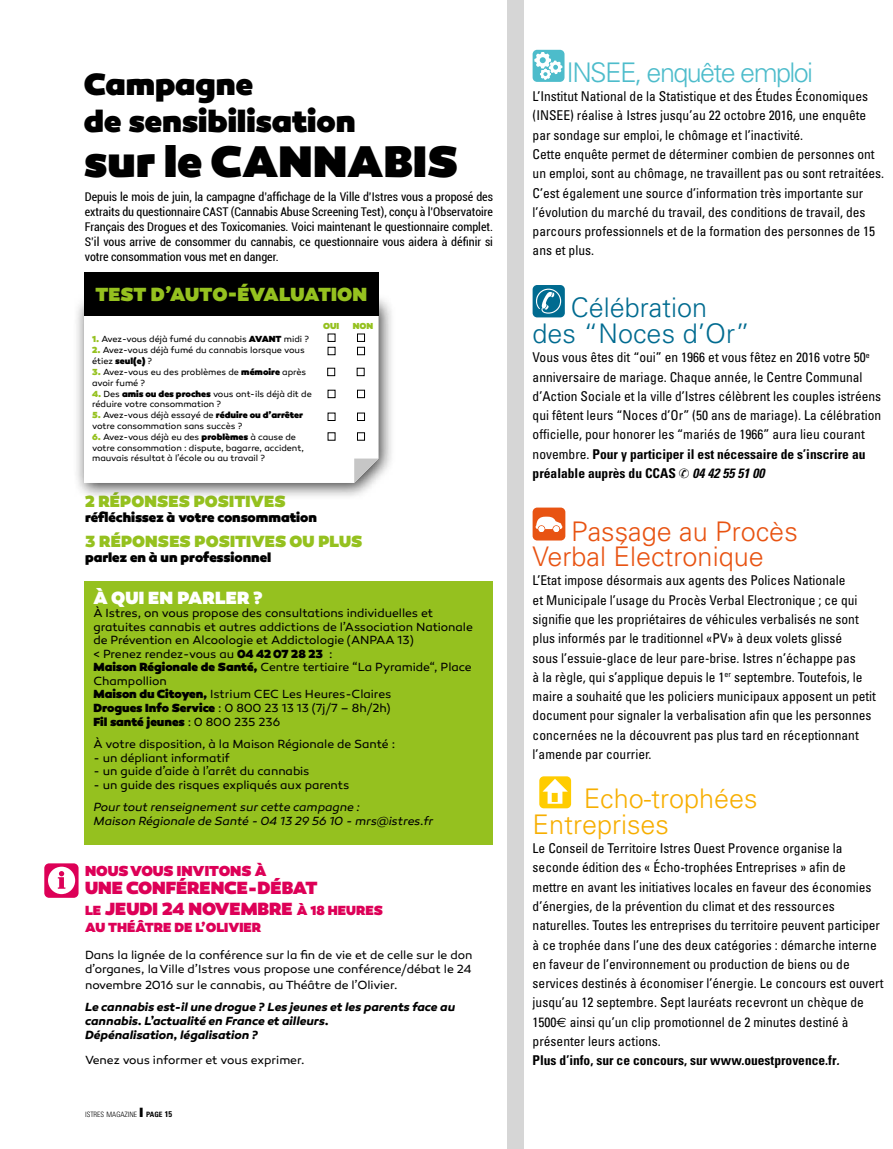
<style>
.page{position:relative;width:893px;height:1149px;background:#fff}
.page>*{position:absolute;margin:0;border:0;box-sizing:border-box;transform-origin:0 0}
.t1{font:900 45px "Canaro";letter-spacing:.01em;color:#000}
.t2{font:900 31.5px/36.8px "Canaro";color:#000}
.t3{font:300 27px/25.5px "Univers";color:#e85312}
.t4{font:300 27px/25.5px "Univers";color:#006b90;text-align:center}
.t5{font:300 27px/25.5px "Univers";color:#f7ae00}
.t6{font:300 27px "Univers";letter-spacing:-.06em;color:#4dbccb}
.t7{font:900 19.35px "Canaro";color:#95c11f}
.t8{font:900 18px/21px "Canaro";color:#dd0057}
.t9{font:900 18px "Canaro";letter-spacing:.01em;color:#fff}
.t10{font:900 16.5px "Canaro";letter-spacing:.01em;color:#95c11f}
.t11{font:900 14.7px "Canaro";color:#dd0057}
.t12{font:condensed 13.5px/19.2px "Univers";color:#000}
.t13{font:900 13.5px "Canaro";color:#000}
.t14{font:900 13.5px "Canaro";color:#dd0057}
.t15{font:12px/13.5px "Canaro";letter-spacing:-.005em;color:#000}
.t16{font:condensed 12px/15px "Roboto";color:#000;text-align:justify}
.t17{font:italic 700 12px/14.4px "Canaro";letter-spacing:-.005em;color:#000}
.t18{font:italic 12px/13.5px "Canaro";letter-spacing:-.005em;color:#000}
.t19{font:9px/10.8px "Canaro";letter-spacing:-.005em;color:#000}
.t20{font:900 8.85px "Canaro";color:#95c11f}
.t21{font:300 condensed 7.35px "Univers";color:#000}
.s1{font-weight:900;color:#95c11f}
.s2{font-weight:900}
.s3{font-size:13.5px}
.s4{font-weight:700}
.s5{font-weight:700;font-size:8.25px}
.s6{font-weight:700;font-style:italic}
.s7{font-family:"Euro Sans";font-stretch:normal}
</style>
<div class="page">
<div style="left:507px;top:0;width:17px;height:1148px;background:#d6d6d6"></div>
<div style="left:533px;top:50px;width:31px;height:32px;background:#4dbccb;border-radius:4px"></div>
<svg style="left:534px;top:52px;width:28px;height:28px"></svg>
<div style="left:533px;top:285px;width:32px;height:32px;background:#006b90;border-radius:5px"></div>
<svg style="left:536px;top:288px;width:25px;height:25px"></svg>
<div style="left:533px;top:507px;width:32px;height:33px;background:#e85312;border-radius:5px"></div>
<svg style="left:536px;top:516px;width:26px;height:16px"></svg>
<div style="left:539px;top:776px;width:32px;height:32px;background:#fc0;border-radius:4px"></div>
<svg style="left:542px;top:779px;width:26px;height:24px"></svg>
<div style="left:73px;top:292px;width:323px;height:208px;background:#000;opacity:.75"></div>
<svg style="left:84px;top:315px;width:295px;height:168px"></svg>
<div style="left:84px;top:272px;width:295px;height:43px;background:#000"></div>
<div style="left:328px;top:333px;width:7px;height:9px;border:1px solid #000"></div>
<div style="left:328px;top:347px;width:7px;height:8px;border:1px solid #000"></div>
<div style="left:327px;top:367px;width:8px;height:9px;border:1px solid #000"></div>
<div style="left:328px;top:389px;width:7px;height:9px;border:1px solid #000"></div>
<div style="left:328px;top:412px;width:7px;height:9px;border:1px solid #000"></div>
<div style="left:357px;top:333px;width:8px;height:9px;border:1px solid #000"></div>
<div style="left:357px;top:347px;width:8px;height:8px;border:1px solid #000"></div>
<div style="left:357px;top:367px;width:8px;height:9px;border:1px solid #000"></div>
<div style="left:357px;top:389px;width:8px;height:9px;border:1px solid #000"></div>
<div style="left:357px;top:412px;width:8px;height:9px;border:1px solid #000"></div>
<div style="left:357px;top:432px;width:8px;height:8px;border:1px solid #000"></div>
<svg style="left:354px;top:458px;width:25px;height:25px"></svg>
<div style="left:85px;top:580px;width:408px;height:263px;background:#95c11f"></div>
<div style="left:44px;top:863px;width:35px;height:34px;background:#dd0057;border-radius:5px"></div>
<div style="left:48px;top:866px;width:27px;height:27px;background:#fff;border-radius:50%"></div>
<svg style="left:58px;top:871px;width:7px;height:17px"></svg>
<h2 class="t2" style="left:84px;top:66px;width:273px">Campagne<br>de sensibilisation</h2>
<h1 class="t1" style="left:84px;top:132px;width:376px">sur le CANNABIS</h1>
<p class="t16" style="left:85px;top:188px;width:410px">Depuis le mois de juin, la campagne d’affichage de la Ville d’Istres vous a proposé des extraits du questionnaire CAST (Cannabis Abuse Screening Test), conçu à l’Observatoire Français des Drogues et des Toxicomanies. Voici maintenant le questionnaire complet.<br>S’il vous arrive de consommer du cannabis, ce questionnaire vous aidera à définir si votre consommation vous met en danger.</p>
<h3 class="t7" style="left:96px;top:282px;width:273px">TEST D’AUTO-ÉVALUATION</h3>
<p class="t19" style="left:92px;top:334px;width:218px"><span class="s1">1.</span> Avez-vous déjà fumé du cannabis <span class="s2">AVANT</span> midi ?</p>
<p class="t19" style="left:92px;top:345px;width:214px"><span class="s1">2.</span> Avez-vous déjà fumé du cannabis lorsque vous étiez <span class="s2">seul(e)</span> ?</p>
<p class="t19" style="left:92px;top:366px;width:216px"><span class="s1">3.</span> Avez-vous eu des problèmes de <span class="s2">mémoire</span> après avoir fumé ?</p>
<p class="t19" style="left:92px;top:388px;width:221px"><span class="s1">4.</span> Des <span class="s2">amis ou des proches</span> vous ont-ils déjà dit de réduire votre consommation ?</p>
<p class="t19" style="left:92px;top:409px;width:212px"><span class="s1">5.</span> Avez-vous déjà essayé de <span class="s2">réduire ou d’arrêter </span>votre consommation sans succès ?</p>
<p class="t19" style="left:92px;top:431px;width:213px"><span class="s1">6.</span> Avez-vous déjà eu des <span class="s2">problèmes</span> à cause de votre consommation : dispute, bagarre, accident, mauvais résultat à l’école ou au travail ?</p>
<p class="t20" style="left:323px;top:320px;width:18px">OUI</p>
<p class="t20" style="left:353px;top:320px;width:22px">NON</p>
<p class="t10" style="left:85px;top:490px;width:202px">2 RÉPONSES POSITIVES</p>
<p class="t13" style="left:85px;top:508px;width:233px">réfléchissez à votre consommation</p>
<p class="t10" style="left:85px;top:530px;width:279px">3 RÉPONSES POSITIVES OU PLUS</p>
<p class="t13" style="left:85px;top:548px;width:188px">parlez en à un professionnel</p>
<h3 class="t9" style="left:94px;top:585px;width:171px">À QUI EN PARLER ?</h3>
<p class="t15" style="left:93px;top:606px;width:381px">À Istres, on vous propose des consultations individuelles et gratuites cannabis et autres addictions de l’Association Nationale de Prévention en Alcoologie et Addictologie (ANPAA 13)<br>&lt; Prenez rendez-vous au <span class="s2">04 42 07 28 23</span> :<br><span class="s2">Maison Régionale de Santé,</span> Centre tertiaire “La Pyramide“, Place Champollion<br><span class="s2">Maison du Citoyen,</span> Istrium CEC Les Heures-Claires<br><span class="s2">Drogues Info Service</span> : 0 800 23 13 13 (7j/7 – 8h/2h)<br><span class="s2">Fil santé jeunes</span> : 0 800 235 236</p>
<p class="t15" style="left:93px;top:737px;width:303px">À votre disposition, à la Maison Régionale de Santé :</p>
<p class="t15" style="left:93px;top:750px;width:138px">- un dépliant informatif</p>
<p class="t15" style="left:93px;top:764px;width:218px">- un guide d’aide à l’arrêt du cannabis</p>
<p class="t15" style="left:93px;top:777px;width:257px">- un guide des risques expliqués aux parents</p>
<p class="t18" style="left:93px;top:800px;width:341px">Pour tout renseignement sur cette campagne :<br>Maison Régionale de Santé - 04 13 29 56 10 - mrs@istres.fr</p>
<p class="t11" style="left:85px;top:861px;width:183px">NOUS VOUS INVITONS À</p>
<h3 class="t8" style="left:85px;top:877px;width:299px">UNE CONFÉRENCE-DÉBAT<br><span class="s3">LE</span> JEUDI 24 NOVEMBRE <span class="s3">À 18 HEURES</span></h3>
<p class="t14" style="left:85px;top:918px;width:178px">AU THÉÂTRE DE L’OLIVIER</p>
<p class="t15" style="left:85px;top:947px;width:389px">Dans la lignée de la conférence sur la fin de vie et de celle sur le don d’organes, la Ville d’Istres vous propose une conférence/débat le 24</p>
<p class="t15" style="left:85px;top:977px;width:314px">novembre 2016 sur le cannabis, au Théâtre de l’Olivier.</p>
<p class="t17" style="left:85px;top:998px;width:372px">Le cannabis est-il une drogue ? Les jeunes et les parents face au cannabis. L’actualité en France et ailleurs.<br>Dépénalisation, légalisation ?</p>
<p class="t15" style="left:85px;top:1053px;width:221px">Venez vous informer et vous exprimer.</p>
<p class="t21" style="left:85px;top:1109px;width:89px">ISTRES MAGAZINE ❙ <span class="s4">page</span> <span class="s5">15</span></p>
<h3 class="t6" style="left:566px;top:56px;width:248px">INSEE, enquête emploi</h3>
<p class="t12" style="left:533px;top:86px;width:353px">L’Institut National de la Statistique et des Études Économiques (INSEE) réalise à Istres jusqu’au 22 octobre 2016, une enquête par sondage sur emploi, le chômage et l’inactivité.<br>Cette enquête permet de déterminer combien de personnes ont un emploi, sont au chômage, ne travaillent pas ou sont retraitées.<br>C’est également une source d’information très importante sur l’évolution du marché du travail, des conditions de travail, des parcours professionnels et de la formation des personnes de 15 ans et plus.</p>
<h3 class="t4" style="left:533px;top:294px;width:219px">Célébration<br>des “Noces d’Or”</h3>
<p class="t12" style="left:533px;top:347px;width:350px">Vous vous êtes dit “oui” en 1966 et vous fêtez en 2016 votre 50<sup>e </sup>anniversaire de mariage. Chaque année, le Centre Communal d’Action Sociale et la ville d’Istres célèbrent les couples istréens qui fêtent leurs “Noces d’Or” (50 ans de mariage). La célébration officielle, pour honorer les “mariés de 1966” aura lieu courant novembre. <span class="s4">Pour y participer il est nécessaire de s’inscrire au préalable auprès du CCAS</span> ✆ <span class="s6">04 42 55 51 00</span></p>
<h3 class="t3" style="left:533px;top:517px;width:267px;text-indent:39px">Passage au Procès<br>Verbal Électronique</h3>
<p class="t12" style="left:533px;top:570px;width:345px">L’Etat impose désormais aux agents des Polices Nationale<br>et Municipale l’usage du Procès Verbal Electronique ; ce qui signifie que les propriétaires de véhicules verbalisés ne sont plus informés par le traditionnel «PV» à deux volets glissé<br>sous l’essuie-glace de leur pare-brise. Istres n’échappe pas<br>à la règle, qui s’applique depuis le 1<sup>er</sup> septembre. Toutefois, le maire a souhaité que les policiers municipaux apposent un petit document pour signaler la verbalisation afin que les personnes concernées ne la découvrent pas plus tard en réceptionnant l’amende par courrier.</p>
<h3 class="t5" style="left:533px;top:785px;width:227px;text-indent:51px">Echo-trophées<br>Entreprises</h3>
<p class="t12" style="left:533px;top:838px;width:352px">Le Conseil de Territoire Istres Ouest Provence organise la seconde édition des « Écho-trophées Entreprises » afin de mettre en avant les initiatives locales en faveur des économies d’énergies, de la prévention du climat et des ressources naturelles. Toutes les entreprises du territoire peuvent participer à ce trophée dans l’une des deux catégories : démarche interne en faveur de l’environnement ou production de biens ou de services destinés à économiser l’énergie. Le concours est ouvert jusqu’au 12 septembre. Sept lauréats recevront un chèque de 1500<span class="s7">e</span> ainsi qu’un clip promotionnel de 2 minutes destiné à présenter leurs actions.<br><span class="s4">Plus d’info, sur ce concours, sur www.ouestprovence.fr</span><span class="s6">.</span></p>
</div>
